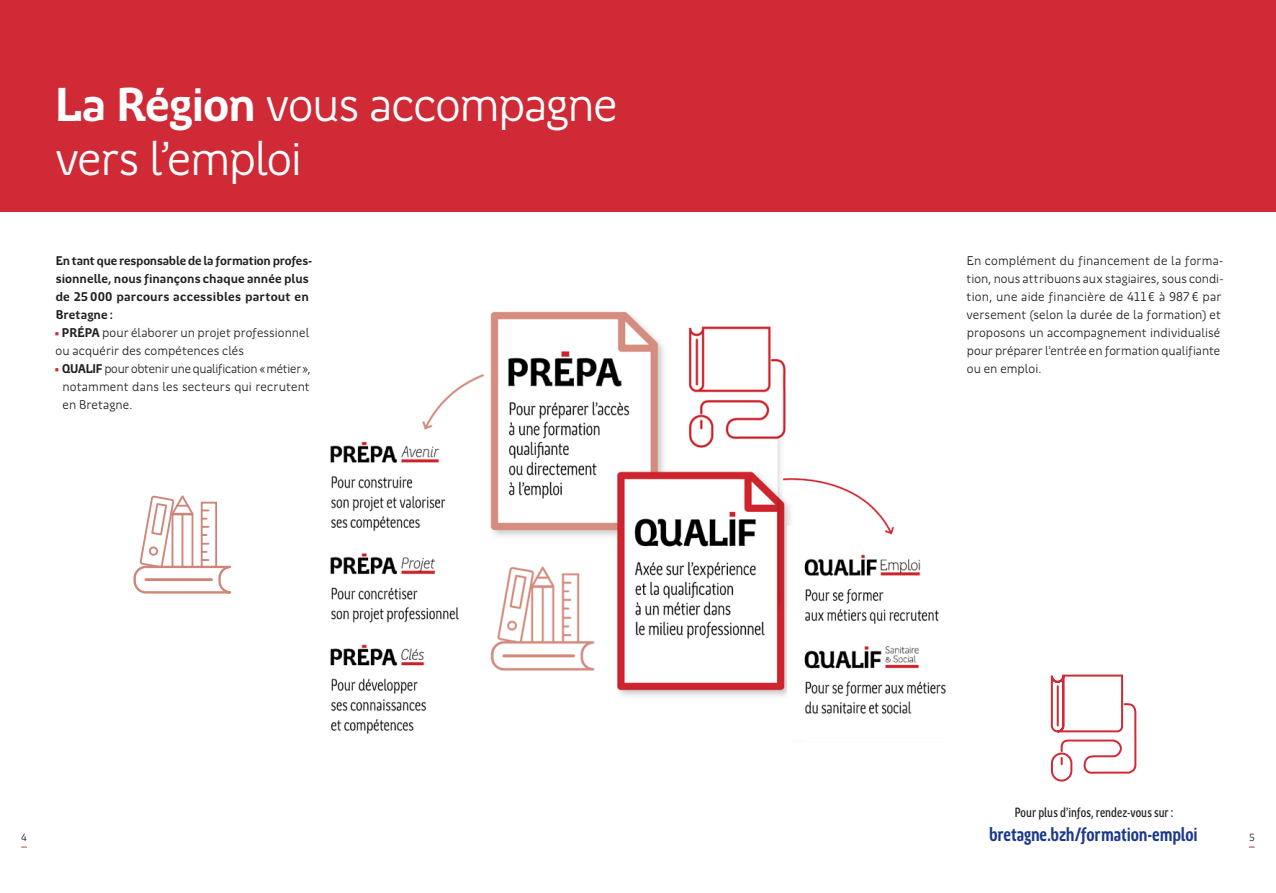
<style>
.page{position:relative;width:1276px;height:893px;background:#fff}
.page>*{position:absolute;margin:0;border:0;box-sizing:border-box;transform-origin:0 0}
.t1{font:48px/54px "Region Bretagne New";letter-spacing:-.025em;color:#fff}
.TxtCourant{font:700 19.5px "Region Bretagne Cond New";letter-spacing:-.005em;color:#1b388c}
.TxtCourant-2{font:500 13.5px "Region Bretagne Cond New";letter-spacing:.005em;color:#231f20}
.TxtCourant-3{font:12.75px/18px "Region Bretagne New";letter-spacing:.005em;color:#231f20}
.TxtCourant-4{font:700 12.75px/18px "Region Bretagne New";color:#231f20}
.t2{font:10.5px "Region Bretagne New";color:#231f20}
.s1{font-weight:700}
.s2{font-weight:700;color:#cf2a36}
</style>
<div class="page">
<div style="left:0;top:0;width:1276px;height:211px;background:#cf2a36"></div>
<svg style="left:133px;top:495px;width:99px;height:99px"></svg>
<hr style="left:146px;top:578px;width:66px;height:3px;background:#cf8578">
<div style="left:1051px;top:752px;width:21px;height:30px;border:2px solid #cf2a36;border-radius:10px"></div>
<svg style="left:1050px;top:674px;width:87px;height:101px"></svg>
<img style="left:330px;top:311px;width:616px;height:423px">
<svg style="left:21px;top:846px;width:6px;height:2px"></svg>
<p class="t1" style="left:55px;top:79px;width:564px"><span class="s1">La Région</span> vous accompagne vers l’emploi</p>
<p class="TxtCourant-4" style="left:56px;top:252px;width:258px">En tant que responsable de la formation profes&shy;sionnelle, nous finançons chaque année plus de 25 000 parcours accessibles partout en Bretagne:</p>
<p class="TxtCourant-3" style="left:54px;top:324px;width:256px"><span class="s2">•</span> <span class="s1">PRÉPA</span> pour élaborer un projet professionnel ou acquérir des compétences clés</p>
<p class="TxtCourant-3" style="left:63px;top:360px;width:250px;text-align:justify;text-indent:-8px"><span class="s2">•</span> <span class="s1">QUALIF</span> pour obtenir une qualification «métier», notamment dans les secteurs qui recrutent en Bretagne.</p>
<p class="TxtCourant-3" style="left:966px;top:252px;width:258px">En complément du financement de la forma&shy;tion, nous attribuons aux stagiaires, sous condi&shy;tion, une aide financière de 411€ à 987€ par versement (selon la durée de la formation) et proposons un accompagnement individualisé pour préparer l’entrée en formation qualifiante ou en emploi.</p>
<p class="TxtCourant-2" style="left:1014px;top:805px;width:160px">Pour plus d’infos, rendez-vous sur:</p>
<p class="t2" style="left:21px;top:832px;width:7px">4</p>
<p class="TxtCourant" style="left:989px;top:824px;width:210px">bretagne.bzh/formation-emploi</p>
<p class="t2" style="left:1249px;top:832px;width:7px">5</p>
</div>
